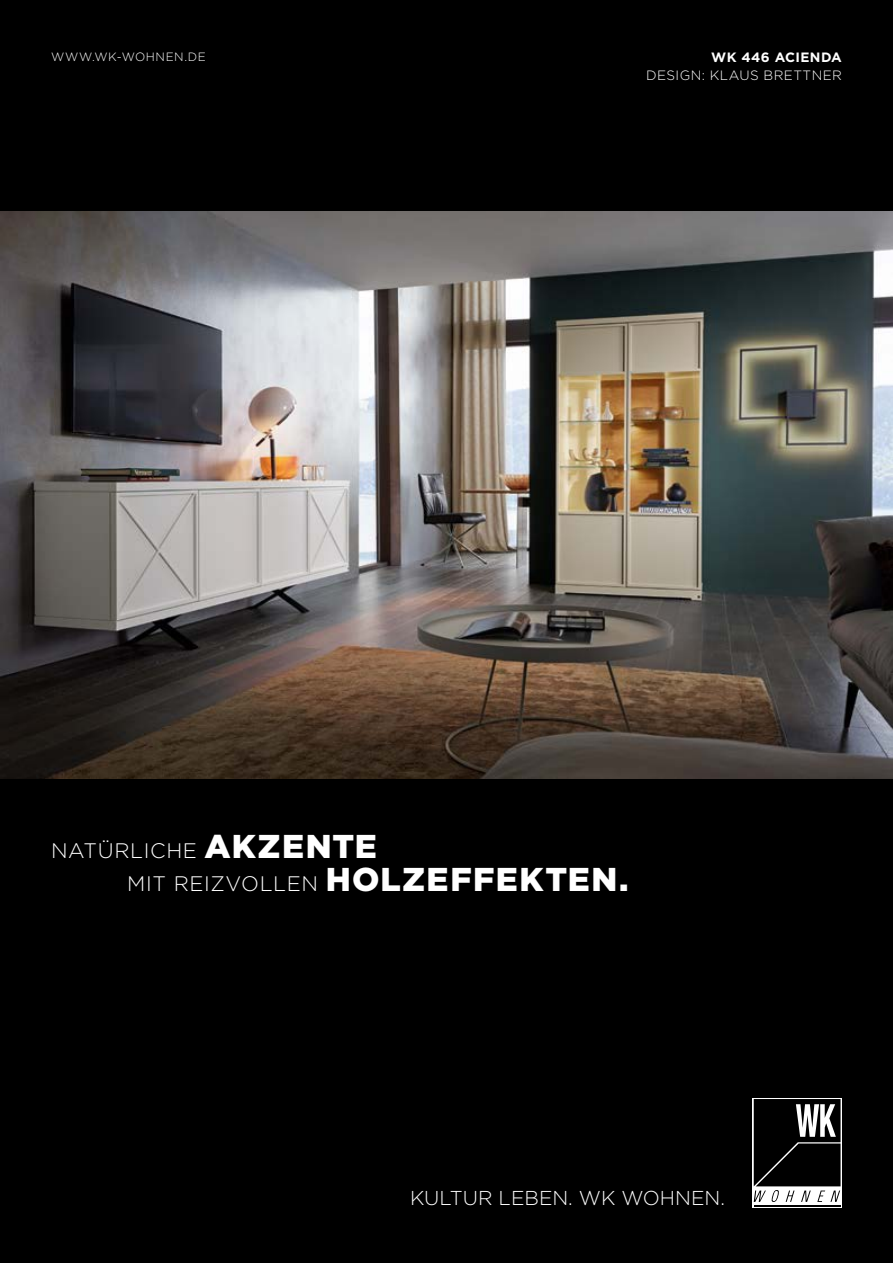
<style>
.page{position:relative;width:893px;height:1263px;background:#000}
.page>*{position:absolute;margin:0;border:0;box-sizing:border-box;transform-origin:0 0}
.t1{font:300 21px/33px "Gotham";letter-spacing:.03em;color:#fff}
.t2{font:300 20.1px "Gotham";color:#fff}
.t3{font:300 13.5px "Gotham";letter-spacing:.03em;color:#fff}
.t4{font:700 13.5px "Gotham";letter-spacing:.03em;color:#fff}
.t5{font:300 12px "Gotham";letter-spacing:.045em;color:#fff}
.s1{font-weight:900;font-size:33px}
</style>
<div class="page">
<img style="left:0;top:211px;width:893px;height:567px">
<svg style="left:752px;top:1098px;width:90px;height:110px"></svg>
<hr style="left:754px;top:1205px;width:86px;height:1px;background:#000">
<svg style="left:754px;top:1099px;width:86px;height:103px"></svg>
<p class="t5" style="left:51px;top:49px;width:156px">WWW.WK-WOHNEN.DE</p>
<p class="t4" style="left:711px;top:48px;width:132px">WK 446 ACIENDA</p>
<p class="t3" style="left:646px;top:67px;width:197px">DESIGN: KLAUS BRETTNER</p>
<p class="t1" style="left:127px;top:833px;width:503px;text-indent:-76px">NATÜRLICHE <span class="s1">AKZENTE<br></span>MIT REIZVOLLEN <span class="s1">HOLZEFFEKTEN.</span></p>
<p class="t2" style="left:410px;top:1185px;width:316px">KULTUR LEBEN. WK WOHNEN.</p>
</div>
